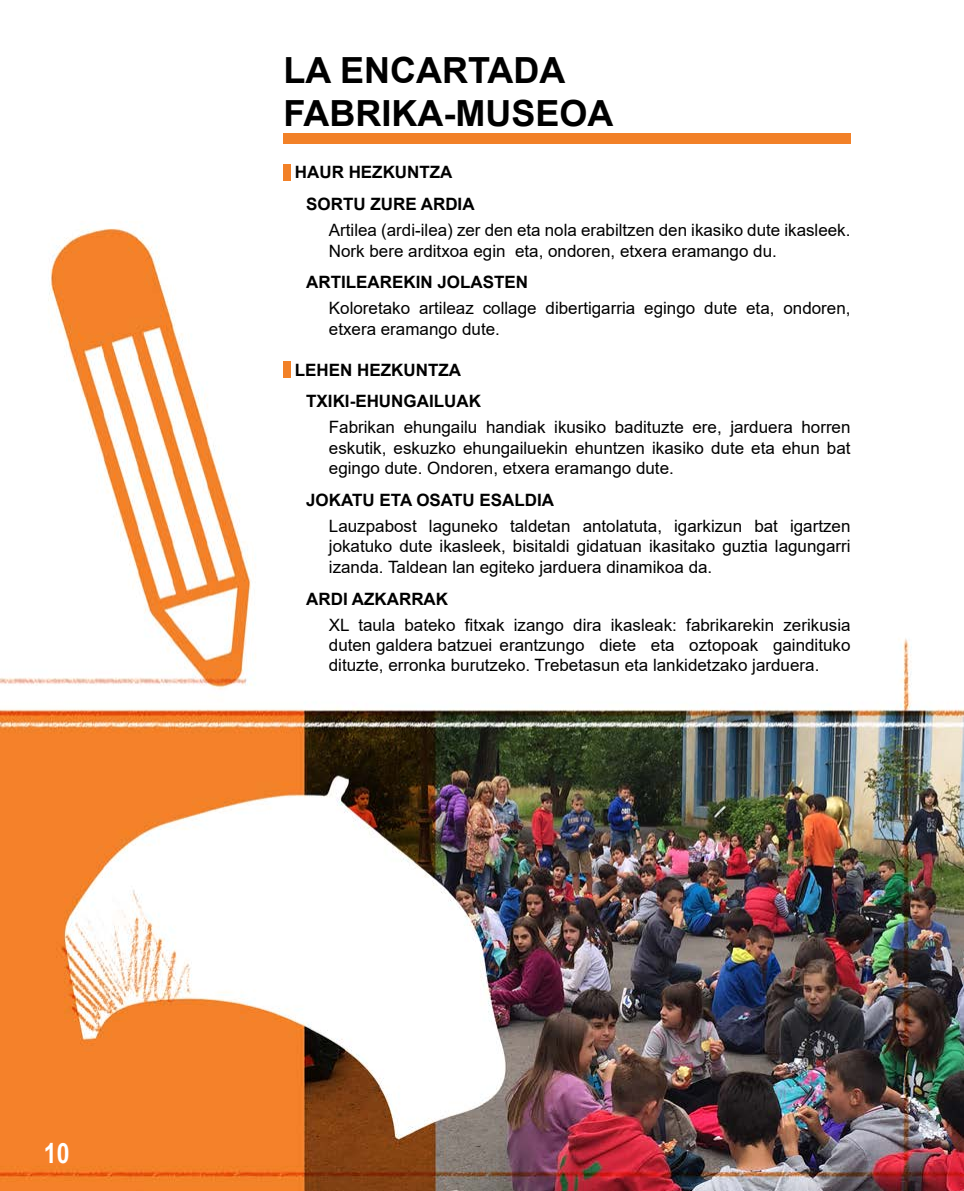
<style>
.page{position:relative;width:964px;height:1191px;background:#fff}
.page>*{position:absolute;margin:0;border:0;box-sizing:border-box;transform-origin:0 0}
.t1{font:700 36px/43.2px "Arial";color:#000}
.t2{font:700 28px "Arial Narrow";color:#fff}
.t3{font:17px/20.4px "Arial";color:#000;text-align:justify}
.t4{font:700 17px/31.8px "Arial";color:#000}
</style>
<div class="page">
<img style="left:0;top:133px;width:964px;height:1058px">
<div style="left:283px;top:133px;width:567px;height:10px;background:#f28128"></div>
<div style="left:283px;top:164px;width:8px;height:17px;background:#f28128"></div>
<div style="left:283px;top:361px;width:8px;height:17px;background:#f28128"></div>
<h2 class="t2" style="left:44px;top:1132px;width:27px">10</h2>
<h1 class="t1" style="left:283px;top:49px;width:331px">LA ENCARTADA<br>FABRIKA-MUSEOA</h1>
<p class="t4" style="left:306px;top:157px;width:170px;text-indent:-11px">HAUR HEZKUNTZA<br>SORTU ZURE ARDIA</p>
<p class="t3" style="left:329px;top:220px;width:523px">Artilea (ardi-ilea) zer den eta nola erabiltzen den ikasiko dute ikasleek.<br>Nork bere arditxoa egin eta, ondoren, etxera eramango du.</p>
<p class="t4" style="left:306px;top:267px;width:223px">ARTILEAREKIN JOLASTEN</p>
<p class="t3" style="left:329px;top:298px;width:523px">Koloretako artileaz collage dibertigarria egingo dute eta, ondoren, etxera eramango dute.</p>
<p class="t4" style="left:306px;top:354px;width:176px;text-indent:-11px">LEHEN HEZKUNTZA<br>TXIKI-EHUNGAILUAK</p>
<p class="t3" style="left:329px;top:417px;width:523px">Fabrikan ehungailu handiak ikusiko badituzte ere, jarduera horren eskutik, eskuzko ehungailuekin ehuntzen ikasiko dute eta ehun bat egingo dute. Ondoren, etxera eramango dute.</p>
<p class="t4" style="left:306px;top:484px;width:249px">JOKATU ETA OSATU ESALDIA</p>
<p class="t3" style="left:329px;top:516px;width:523px">Lauzpabost laguneko taldetan antolatuta, igarkizun bat igartzen jokatuko dute ikasleek, bisitaldi gidatuan ikasitako guztia lagungarri izanda. Taldean lan egiteko jarduera dinamikoa da.</p>
<p class="t4" style="left:306px;top:583px;width:143px">ARDI AZKARRAK</p>
<p class="t3" style="left:329px;top:614px;width:523px">XL taula bateko fitxak izango dira ikasleak: fabrikarekin zerikusia duten galdera batzuei erantzungo diete eta oztopoak gaindituko dituzte, erronka burutzeko. Trebetasun eta lankidetzako jarduera.</p>
</div>
